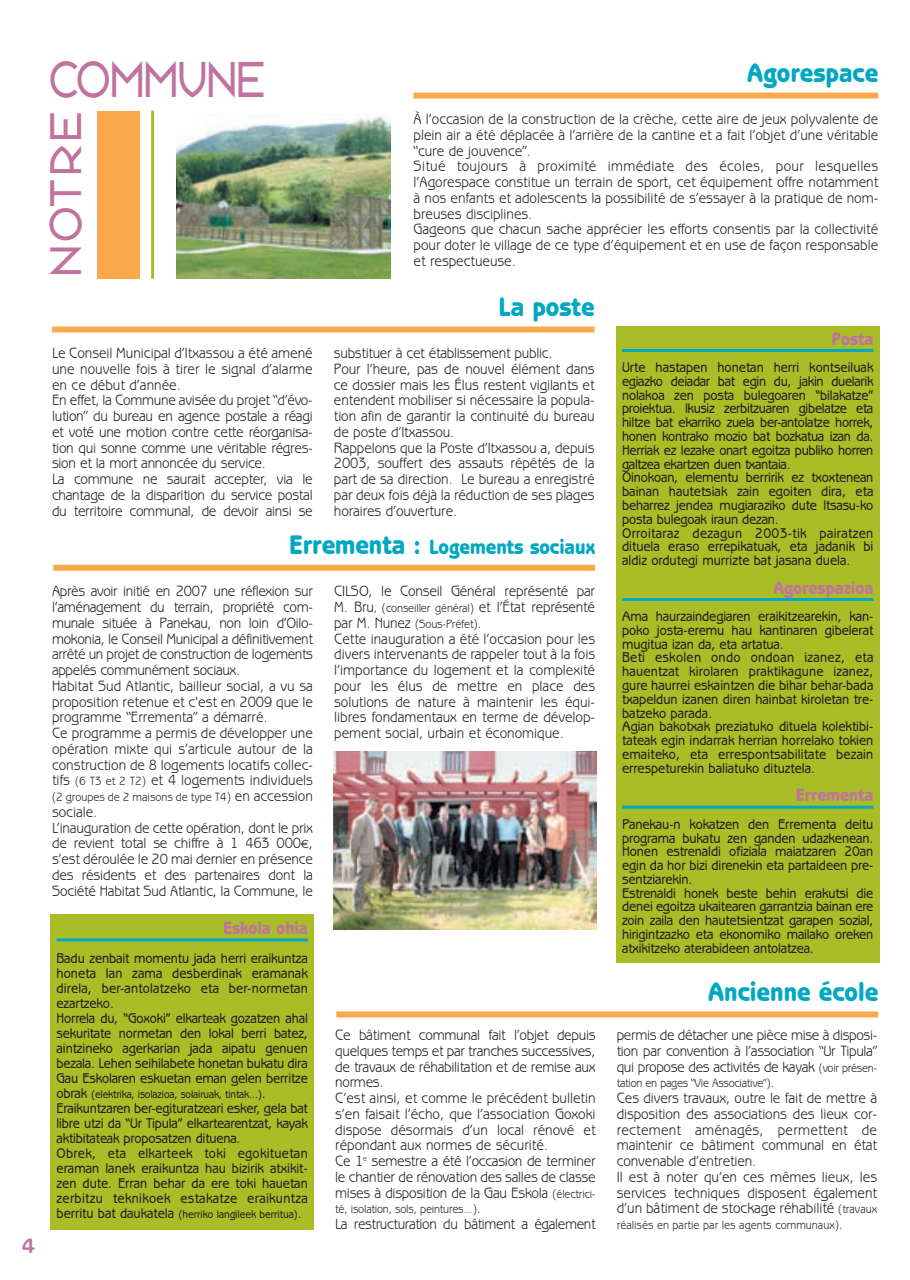
<style>
.page{position:relative;width:910px;height:1280px;background:#fff}
.page>*{position:absolute;margin:0;border:0;box-sizing:border-box;transform-origin:0 0}
.t1{font:49.5px "Republik Sans ICG 01";color:#c0739e;scale:.85 1}
.t2{font:43.5px "Republik Sans ICG 01";letter-spacing:.07em;color:#c0739e}
.t3{font:800 27px "Benguiat Gothic";color:#00a8c2;scale:.9 1}
.t4{font:800 21px "Benguiat Gothic";color:#00a8c2;scale:.9 1}
.t5{font:700 21px "Benguiat Gothic";color:#c0739e}
.t6{font:800 18px "Benguiat Gothic";color:#c0739e;scale:.9 1}
.t7{font:15px/15.8px "Benguiat Gothic";letter-spacing:-.005em;color:#231f20;scale:.9 1}
.t8{font:15px "Benguiat Gothic";letter-spacing:-.025em;color:#231f20;scale:.9 1}
.t9{font:500 14.25px/13.8px "Benguiat Gothic";letter-spacing:-.005em;color:#231f20;scale:.9 1}
.t10{font:12px "Benguiat Gothic";letter-spacing:-.01em;color:#231f20;scale:.9 1}
.t11{font:500 11.25px "Benguiat Gothic";letter-spacing:-.01em;color:#231f20;scale:.9 1}
.s1{font-size:27px}
.s2{font-size:12px}
.s3{font-size:15px}
.s4{font-family:"Euro Sans";font-size:12px}
.s5{font-size:14.25px}
</style>
<div class="page">
<div style="left:616px;top:326px;width:263px;height:637px;background:#a9bd27"></div>
<hr style="left:622px;top:349px;width:251px;height:3px;background:#00a8c2">
<hr style="left:622px;top:598px;width:251px;height:3px;background:#00a8c2">
<hr style="left:622px;top:806px;width:251px;height:3px;background:#00a8c2">
<img style="left:176px;top:116px;width:215px;height:163px">
<div style="left:97px;top:111px;width:43px;height:168px;background:#faaa4d"></div>
<hr style="left:151px;top:111px;width:3px;height:168px;background:#a9bd27">
<div style="left:52px;top:326px;width:543px;height:6px;background:#faaa4d"></div>
<div style="left:413px;top:93px;width:465px;height:6px;background:#faaa4d"></div>
<div style="left:336px;top:1011px;width:542px;height:6px;background:#faaa4d"></div>
<div style="left:53px;top:565px;width:542px;height:6px;background:#faaa4d"></div>
<img style="left:334px;top:751px;width:262px;height:179px">
<div style="left:51px;top:914px;width:263px;height:315px;background:#a9bd27"></div>
<hr style="left:57px;top:938px;width:251px;height:3px;background:#00a8c2">
<h3 class="t5" style="left:22px;top:1238px;width:14px">4</h3>
<h1 class="t1" style="left:49px;top:51px;width:256px">COMMUNE</h1>
<h2 class="t2" style="left:41px;top:276px;width:165px;rotate:-90deg">NOTRE</h2>
<h3 class="t3" style="left:747px;top:63px;width:147px">Agorespace</h3>
<p class="t7" style="left:413px;top:113px;width:518px">À l’occasion de la construction de la crèche, cette aire de jeux polyvalente de plein air a été déplacée à l’arrière de la cantine et a fait l’objet d’une véritable “cure de jouvence”.<br>Situé toujours à proximité immédiate des écoles, pour lesquelles l’Agorespace constitue un terrain de sport, cet équipement offre notamment à nos enfants et adolescents la possibilité de s’essayer à la pratique de nom&shy;breuses disciplines.<br>Gageons que chacun sache apprécier les efforts consentis par la collectivité pour doter le village de ce type d’équipement et en use de façon responsable et respectueuse.</p>
<h3 class="t3" style="left:499px;top:297px;width:108px">La poste</h3>
<p class="t7" style="left:52px;top:346px;width:291px">Le Conseil Municipal d’Itxassou a été amené une nouvelle fois à tirer le signal d’alarme en ce début d’année.<br>En effet, la Commune avisée du projet “d’évo&shy;lution” du bureau en agence postale a réagi et voté une motion contre cette réorganisa&shy;tion qui sonne comme une véritable régres&shy;sion et la mort annoncée du service.<br>La commune ne saurait accepter, via le chantage de la disparition du service postal du territoire communal, de devoir ainsi se</p>
<p class="t7" style="left:334px;top:346px;width:291px">substituer à cet établissement public.<br>Pour l’heure, pas de nouvel élément dans ce dossier mais les Élus restent vigilants et entendent mobiliser si nécessaire la popula&shy;tion afin de garantir la continuité du bureau de poste d’Itxassou.<br>Rappelons que la Poste d’Itxassou a, depuis 2003, souffert des assauts répétés de la part de sa direction. Le bureau a enregistré par deux fois déjà la réduction de ses plages horaires d’ouverture.</p>
<h3 class="t4" style="left:289px;top:539px;width:341px"><span class="s1">Errementa :</span> Logements sociaux</h3>
<p class="t7" style="left:52px;top:585px;width:291px">Après avoir initié en 2007 une réflexion sur l’aménagement du terrain, propriété com&shy;munale située à Panekau, non loin d’Oilo&shy;mokonia, le Conseil Municipal a définitivement arrêté un projet de construction de logements appelés communément sociaux.<br>Habitat Sud Atlantic, bailleur social, a vu sa proposition retenue et c'est en 2009 que le programme “Errementa” a démarré.<br>Ce programme a permis de développer une opération mixte qui s’articule autour de la construction de 8 logements locatifs collec&shy;tifs <span class="s2">(6 T3 et 2 T2)</span> et 4 logements individuels</p>
<p class="t10" style="left:52px;top:793px;width:291px">(2 groupes de 2 maisons de type T4) <span class="s3">en accession</span></p>
<p class="t7" style="left:52px;top:805px;width:291px">sociale.<br>L’inauguration de cette opération, dont le prix de revient total se chiffre à 1 463 000<span class="s4">€</span>, s’est déroulée le 20 mai dernier en présence des résidents et des partenaires dont la Société Habitat Sud Atlantic, la Commune, le</p>
<p class="t6" style="left:223px;top:921px;width:96px">Eskola ohia</p>
<p class="t9" style="left:57px;top:952px;width:281px;line-height:15px">Badu zenbait momentu jada herri eraikuntza honeta lan zama desberdinak eramanak direla, ber-antolatzeko eta ber-normetan ezartzeko.<br>Horrela du, “Goxoki” elkarteak gozatzen ahal sekuritate normetan den lokal berri batez, aintzineko agerkarian jada aipatu genuen bezala. Lehen seihilabete honetan bukatu dira Gau Eskolaren eskuetan eman gelen berritze</p>
<p class="t11" style="left:57px;top:1090px;width:234px"><span class="s5">obrak</span> (elektrika, isolazioa, solairuak, tintak...)<span class="s5">.</span></p>
<p class="t9" style="left:57px;top:1102px;width:281px;line-height:15px">Eraikuntzaren ber-egituratzeari esker, gela bat libre utzi da “Ur Tipula” elkartearentzat, kayak aktibitateak proposatzen dituena.<br>Obrek, eta elkarteek toki egokituetan eraman lanek eraikuntza hau bizirik atxikit&shy;zen dute. Erran behar da ere toki hauetan zerbitzu teknikoek estakatze eraikuntza</p>
<p class="t11" style="left:57px;top:1210px;width:274px"><span class="s5">berritu bat daukatela</span> (herriko langileek berritua)<span class="s5">.</span></p>
<p class="t7" style="left:334px;top:585px;width:291px">CILSO, le Conseil Général représenté par<br>M. Bru<span class="s2">, (conseiller général)</span> et l’État représenté</p>
<p class="t10" style="left:334px;top:619px;width:165px"><span class="s3">par M. Nunez</span> (Sous-Préfet)<span class="s3">.</span></p>
<p class="t7" style="left:334px;top:632px;width:291px;text-align:justify">Cette inauguration a été l’occasion pour les divers intervenants de rappeler tout à la fois l’importance du logement et la complexité pour les élus de mettre en place des solutions de nature à maintenir les équi&shy;libres fondamentaux en terme de dévelop&shy;pement social, urbain et économique.</p>
<p class="t7" style="left:335px;top:1028px;width:291px">Ce bâtiment communal fait l’objet depuis quelques temps et par tranches successives, de travaux de réhabilitation et de remise aux normes.<br>C’est ainsi, et comme le précédent bulletin s’en faisait l’écho, que l’association Goxoki dispose désormais d’un local rénové et répondant aux normes de sécurité.<br>Ce 1<sup>e</sup> semestre a été l’occasion de terminer le chantier de rénovation des salles de classe mises à disposition de la Gau Eskola <span class="s2">(électrici-</span></p>
<p class="t10" style="left:335px;top:1205px;width:163px">té, isolation, sols, peintures...)<span class="s3">.</span></p>
<p class="t8" style="left:335px;top:1219px;width:291px">La restructuration du bâtiment a également</p>
<p class="t6" style="left:832px;top:332px;width:48px">Posta</p>
<p class="t9" style="left:622px;top:362px;width:281px">Urte hastapen honetan herri kontseiluak egiazko deiadar bat egin du, jakin duelarik nolakoa zen posta bulegoaren “bilakatze” proiektua. Ikusiz zerbitzuaren gibelatze eta hiltze bat ekarriko zuela ber-antolatze horrek, honen kontrako mozio bat bozkatua izan da.<br>Herriak ez lezake onart egoitza publiko horren galtzea ekartzen duen txantaia.<br>Oinokoan, elementu berririk ez txoxtenean bainan hautetsiak zain egoiten dira, eta beharrez jendea mugiaraziko dute Itsasu-ko posta bulegoak iraun dezan.<br>Orroitaraz dezagun 2003-tik pairatzen dituela eraso errepikatuak, eta jadanik bi aldiz ordutegi murrizte bat jasana duela.</p>
<p class="t6" style="left:773px;top:581px;width:113px">Agorespazioa</p>
<p class="t9" style="left:622px;top:611px;width:281px">Ama haurzaindegiaren eraikitzearekin, kan&shy;poko josta-eremu hau kantinaren gibelerat mugitua izan da, eta artatua.<br>Beti eskolen ondo ondoan izanez, eta hauentzat kirolaren praktikagune izanez, gure haurrei eskaintzen die bihar behar-bada txapeldun izanen diren hainbat kiroletan tre&shy;batzeko parada.<br>Agian bakotxak preziatuko dituela kolektibi&shy;tateak egin indarrak herrian horrelako tokien emaiteko, eta errespontsabilitate bezain errespeturekin baliatuko dituztela.</p>
<p class="t6" style="left:796px;top:789px;width:88px">Errementa</p>
<p class="t9" style="left:622px;top:818px;width:281px">Panekau-n kokatzen den Errementa deitu programa bukatu zen ganden udazkenean.<br>Honen estrenaldi ofiziala maiatzaren 20an egin da hor bizi direnekin eta partaideen pre&shy;sentziarekin.<br>Estrenaldi honek beste behin erakutsi die denei egoitza ukaitearen garrantzia bainan ere zoin zaila den hautetsientzat garapen sozial, hirigintzazko eta ekonomiko mailako oreken atxikitzeko aterabideen antolatzea.</p>
<h3 class="t3" style="left:708px;top:981px;width:191px">Ancienne école</h3>
<p class="t7" style="left:617px;top:1028px;width:291px;text-align:justify">permis de détacher une pièce mise à disposi&shy;tion par convention à l’association “Ur Tipula” qui propose des activités de kayak <span class="s2">(voir présen-</span></p>
<p class="t10" style="left:617px;top:1079px;width:177px">tation en pages “Vie Associative”)<span class="s3">.</span></p>
<p class="t7" style="left:617px;top:1091px;width:291px">Ces divers travaux, outre le fait de mettre à disposition des associations des lieux cor&shy;rectement aménagés, permettent de maintenir ce bâtiment communal en état convenable d’entretien.<br>Il est à noter qu’en ces mêmes lieux, les services techniques disposent également d’un bâtiment de stockage réhabilité <span class="s2">(travaux</span></p>
<p class="t10" style="left:617px;top:1221px;width:253px">réalisés en partie par les agents communaux)<span class="s3">.</span></p>
</div>
